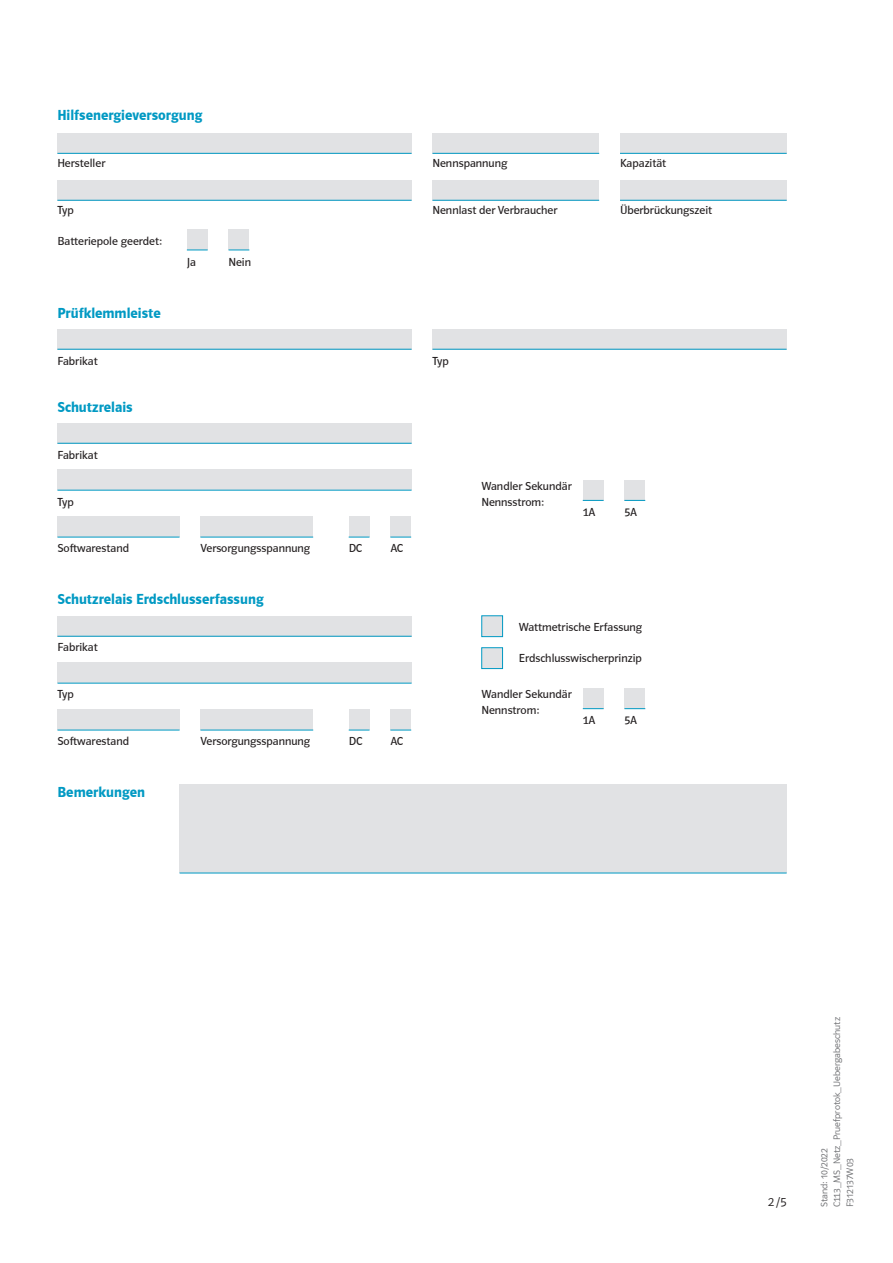
<style>
.page{position:relative;width:893px;height:1263px;background:#fff}
.page>*{position:absolute;margin:0;border:0;box-sizing:border-box;transform-origin:0 0}
.Formular_Zwischenhea{font:15px "Polo 11 R Bold";color:#0099c3}
.Formular_Paginierung{font:12.75px "Polo 11 R Leicht";color:#231f20}
.Formulartext_11_Buch{font:12px/15.6px "Polo 11 R";color:#231f20}
.t1{font:9.75px/12.6px "Polo 11 R Leicht";color:#6c6d70}
.t2{font:9.75px "Polo 11 Leicht";color:#6c6d70}
.s1{font-family:"Polo 11 Leicht"}
</style>
<div class="page">
<div style="left:57px;top:133px;width:355px;height:21px;background:#e1e2e4"></div>
<hr style="left:57px;top:153px;width:355px;height:1px;background:#0099c3">
<div style="left:432px;top:133px;width:167px;height:21px;background:#e1e2e4"></div>
<hr style="left:432px;top:153px;width:167px;height:1px;background:#0099c3">
<div style="left:620px;top:133px;width:167px;height:21px;background:#e1e2e4"></div>
<hr style="left:620px;top:153px;width:167px;height:1px;background:#0099c3">
<div style="left:57px;top:180px;width:355px;height:20px;background:#e1e2e4"></div>
<hr style="left:57px;top:200px;width:355px;height:1px;background:#0099c3">
<div style="left:432px;top:180px;width:167px;height:20px;background:#e1e2e4"></div>
<hr style="left:432px;top:200px;width:167px;height:1px;background:#0099c3">
<div style="left:620px;top:180px;width:167px;height:20px;background:#e1e2e4"></div>
<hr style="left:620px;top:200px;width:167px;height:1px;background:#0099c3">
<div style="left:187px;top:229px;width:21px;height:21px;background:#e1e2e4"></div>
<svg style="left:187px;top:250px;width:21px;height:1px"></svg>
<div style="left:229px;top:229px;width:20px;height:21px;background:#e1e2e4"></div>
<svg style="left:229px;top:250px;width:20px;height:1px"></svg>
<div style="left:57px;top:329px;width:355px;height:20px;background:#e1e2e4"></div>
<hr style="left:57px;top:349px;width:355px;height:1px;background:#0099c3">
<div style="left:432px;top:329px;width:355px;height:20px;background:#e1e2e4"></div>
<hr style="left:432px;top:349px;width:355px;height:1px;background:#0099c3">
<div style="left:57px;top:616px;width:355px;height:20px;background:#e1e2e4"></div>
<hr style="left:57px;top:636px;width:355px;height:1px;background:#0099c3">
<div style="left:57px;top:662px;width:355px;height:21px;background:#e1e2e4"></div>
<hr style="left:57px;top:683px;width:355px;height:1px;background:#0099c3">
<div style="left:57px;top:709px;width:123px;height:21px;background:#e1e2e4"></div>
<hr style="left:57px;top:730px;width:123px;height:1px;background:#0099c3">
<div style="left:200px;top:709px;width:113px;height:21px;background:#e1e2e4"></div>
<hr style="left:200px;top:730px;width:113px;height:1px;background:#0099c3">
<div style="left:349px;top:709px;width:21px;height:21px;background:#e1e2e4"></div>
<svg style="left:349px;top:730px;width:21px;height:1px"></svg>
<div style="left:390px;top:709px;width:21px;height:21px;background:#e1e2e4"></div>
<svg style="left:390px;top:730px;width:21px;height:1px"></svg>
<div style="left:180px;top:785px;width:607px;height:88px;background:#e1e2e4"></div>
<hr style="left:180px;top:873px;width:607px;height:1px;background:#0099c3">
<div style="left:583px;top:688px;width:21px;height:21px;background:#e1e2e4"></div>
<svg style="left:583px;top:708px;width:21px;height:1px"></svg>
<div style="left:624px;top:688px;width:21px;height:21px;background:#e1e2e4"></div>
<svg style="left:624px;top:708px;width:21px;height:1px"></svg>
<div style="left:482px;top:616px;width:21px;height:21px;background:#e1e2e4"></div>
<div style="left:481px;top:615px;width:22px;height:22px;border:1px solid #0099c3"></div>
<div style="left:482px;top:648px;width:21px;height:20px;background:#e1e2e4"></div>
<div style="left:481px;top:647px;width:22px;height:22px;border:1px solid #0099c3"></div>
<div style="left:57px;top:423px;width:355px;height:20px;background:#e1e2e4"></div>
<hr style="left:57px;top:443px;width:355px;height:1px;background:#0099c3">
<div style="left:57px;top:469px;width:355px;height:21px;background:#e1e2e4"></div>
<hr style="left:57px;top:490px;width:355px;height:1px;background:#0099c3">
<div style="left:57px;top:516px;width:123px;height:21px;background:#e1e2e4"></div>
<hr style="left:57px;top:537px;width:123px;height:1px;background:#0099c3">
<div style="left:200px;top:516px;width:113px;height:21px;background:#e1e2e4"></div>
<hr style="left:200px;top:537px;width:113px;height:1px;background:#0099c3">
<div style="left:349px;top:516px;width:20px;height:21px;background:#e1e2e4"></div>
<svg style="left:349px;top:537px;width:20px;height:1px"></svg>
<div style="left:390px;top:516px;width:21px;height:21px;background:#e1e2e4"></div>
<svg style="left:390px;top:537px;width:21px;height:1px"></svg>
<div style="left:583px;top:480px;width:21px;height:21px;background:#e1e2e4"></div>
<svg style="left:583px;top:500px;width:21px;height:1px"></svg>
<div style="left:624px;top:480px;width:21px;height:21px;background:#e1e2e4"></div>
<svg style="left:624px;top:500px;width:21px;height:1px"></svg>
<p class="Formular_Zwischenhea" style="left:57px;top:107px;width:146px">Hilfsenergieversorgung</p>
<p class="Formulartext_11_Buch" style="left:57px;top:155px;width:49px">Hersteller</p>
<p class="Formulartext_11_Buch" style="left:432px;top:155px;width:76px">Nennspannung</p>
<p class="Formulartext_11_Buch" style="left:620px;top:155px;width:48px">Kapazität</p>
<p class="Formulartext_11_Buch" style="left:57px;top:202px;width:18px">Typ</p>
<p class="Formulartext_11_Buch" style="left:432px;top:202px;width:126px">Nennlast der Verbraucher</p>
<p class="Formulartext_11_Buch" style="left:620px;top:202px;width:94px">Überbrückungszeit</p>
<p class="Formulartext_11_Buch" style="left:57px;top:233px;width:106px">Batteriepole geerdet:</p>
<p class="Formulartext_11_Buch" style="left:187px;top:254px;width:11px">Ja</p>
<p class="Formulartext_11_Buch" style="left:229px;top:254px;width:24px">Nein</p>
<p class="Formular_Zwischenhea" style="left:57px;top:305px;width:105px">Prüfklemmleiste</p>
<p class="Formulartext_11_Buch" style="left:57px;top:353px;width:42px">Fabrikat</p>
<p class="Formulartext_11_Buch" style="left:432px;top:353px;width:18px">Typ</p>
<p class="Formular_Zwischenhea" style="left:57px;top:399px;width:77px">Schutzrelais</p>
<p class="Formulartext_11_Buch" style="left:57px;top:447px;width:42px">Fabrikat</p>
<p class="Formulartext_11_Buch" style="left:57px;top:494px;width:18px">Typ</p>
<p class="Formulartext_11_Buch" style="left:57px;top:541px;width:73px">Softwarestand</p>
<p class="Formulartext_11_Buch" style="left:200px;top:541px;width:111px">Versorgungsspannung</p>
<p class="Formulartext_11_Buch" style="left:349px;top:541px;width:15px">DC</p>
<p class="Formulartext_11_Buch" style="left:390px;top:541px;width:14px">AC</p>
<p class="Formular_Zwischenhea" style="left:57px;top:592px;width:208px">Schutzrelais Erdschlusserfassung</p>
<p class="Formulartext_11_Buch" style="left:57px;top:640px;width:42px">Fabrikat</p>
<p class="Formulartext_11_Buch" style="left:57px;top:687px;width:18px">Typ</p>
<p class="Formulartext_11_Buch" style="left:57px;top:733px;width:73px">Softwarestand</p>
<p class="Formular_Zwischenhea" style="left:57px;top:784px;width:89px">Bemerkungen</p>
<p class="Formulartext_11_Buch" style="left:200px;top:733px;width:111px">Versorgungsspannung</p>
<p class="Formulartext_11_Buch" style="left:349px;top:733px;width:15px">DC</p>
<p class="Formulartext_11_Buch" style="left:390px;top:733px;width:14px">AC</p>
<p class="Formulartext_11_Buch" style="left:481px;top:478px;width:92px">Wandler Sekundär<br>Nennsstrom:</p>
<p class="Formulartext_11_Buch" style="left:583px;top:504px;width:14px">1A</p>
<p class="Formulartext_11_Buch" style="left:624px;top:504px;width:14px">5A</p>
<p class="Formulartext_11_Buch" style="left:519px;top:619px;width:125px">Wattmetrische Erfassung</p>
<p class="Formulartext_11_Buch" style="left:519px;top:650px;width:124px">Erdschlusswischerprinzip</p>
<p class="Formulartext_11_Buch" style="left:481px;top:687px;width:92px">Wandler Sekundär<br>Nennstrom:</p>
<p class="Formulartext_11_Buch" style="left:583px;top:713px;width:14px">1A</p>
<p class="Formulartext_11_Buch" style="left:624px;top:713px;width:14px">5A</p>
<p class="Formular_Paginierung" style="left:768px;top:1194px;width:20px">2/5</p>
<p class="t1" style="left:818px;top:1207px;width:192px;rotate:-90deg">Stand: <span class="s1">10</span>/202<span class="s1">2<br></span>C113_MS_Netz_Pruefprotok_Uebergabeschutz</p>
<p class="t2" style="left:844px;top:1207px;width:51px;rotate:-90deg">F312137W03</p>
</div>
